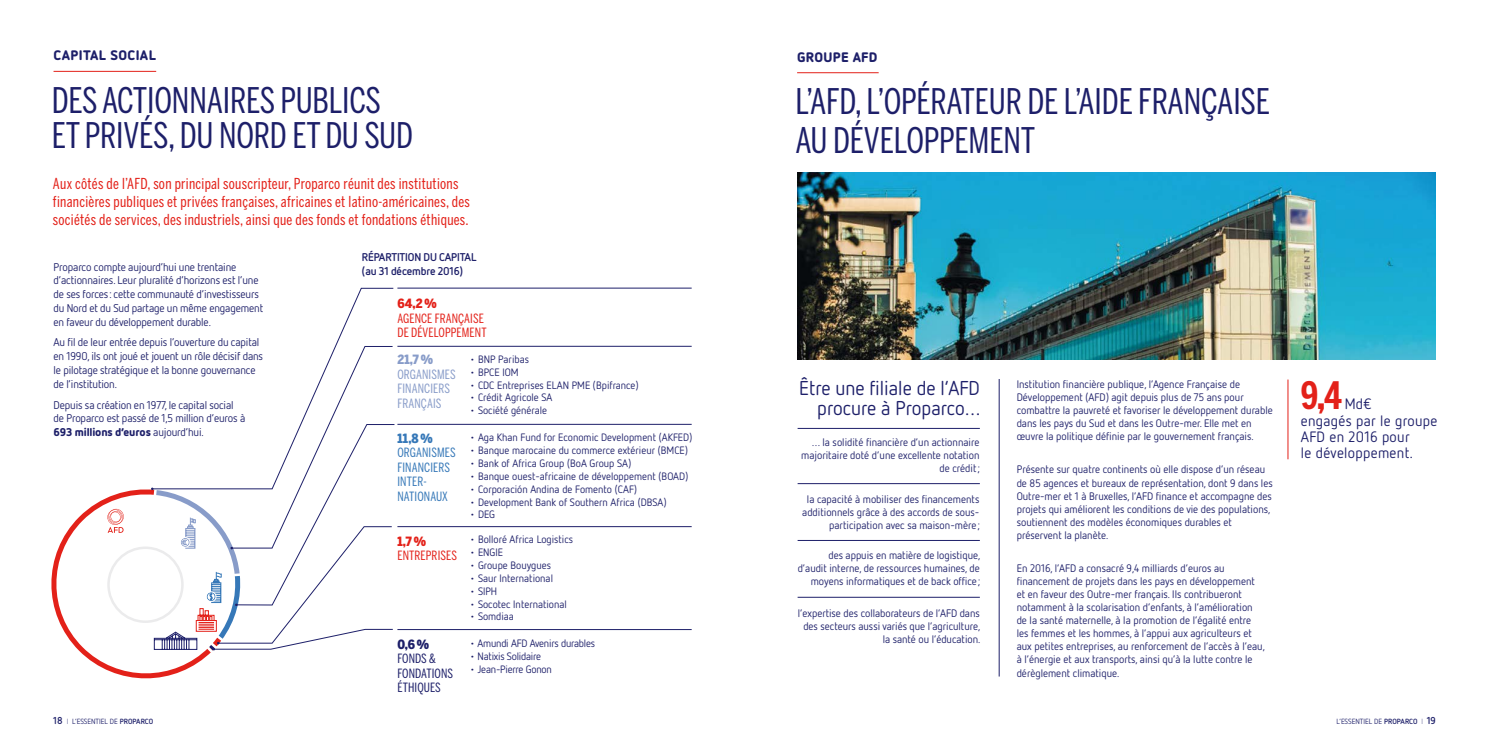
<style>
.page{position:relative;width:1489px;height:745px;background:#fff}
.page>*{position:absolute;margin:0;border:0;box-sizing:border-box;transform-origin:0 0}
.t1{font:700 37.5px "Benton Sans Comp";color:#e32119}
.t2{font:35px/35px "Benton Sans Comp";letter-spacing:-.005em;color:#1d1f69}
.t3{font:20px/20px "Netto OT";color:#1d1f69;text-align:right}
.t4{font:15px/18px "Benton Sans Comp";letter-spacing:.02em;color:#e32119}
.t5{font:15px/16.2px "Netto OT";letter-spacing:.02em;color:#1d1f69}
.t6{font:900 13.75px "Netto OT";letter-spacing:.03em;color:#1d1f69}
.t7{font:12.62px/14.4px "Benton Sans Comp";letter-spacing:.01em;color:#e32119}
.t8{font:12.62px/14.4px "Benton Sans Comp";letter-spacing:.01em;color:#3678b8}
.t9{font:12.62px/14.4px "Benton Sans Comp";letter-spacing:.01em;color:#889cc9}
.t10{font:12.62px/14.4px "Benton Sans Comp";letter-spacing:.01em;color:#1d1f69}
.t11{font:900 12.62px "Benton Sans Cond";color:#e32119}
.t12{font:900 12.62px "Benton Sans Cond";color:#3678b8}
.t13{font:900 12.62px "Benton Sans Cond";color:#889cc9}
.t14{font:900 12.62px "Benton Sans Cond";color:#1d1f69}
.t15{font:11.25px/13.8px "Netto OT";letter-spacing:-.015em;color:#1d1f69}
.t16{font:700 11.25px/13.8px "Netto OT";letter-spacing:-.015em;color:#1d1f69}
.t17{font:10.88px/13px "Netto OT";color:#1d1f69;text-align:right}
.t18{font:10.75px "Netto OT";color:#1d1f69}
.t19{font:10.75px "Netto OT";letter-spacing:-.02em;color:#1d1f69}
.t20{font:7.5px "Netto OT";color:#1d1f69}
.s1{font-weight:900}
.s2{font-weight:700;font-size:10px}
.s3{font-weight:300}
.s4{font-weight:700}
</style>
<div class="page">
<hr style="left:397px;top:346px;width:294px;height:1px;background:#1d1f69">
<hr style="left:397px;top:287px;width:294px;height:1px;background:#1d1f69">
<hr style="left:397px;top:424px;width:294px;height:1px;background:#1d1f69">
<hr style="left:397px;top:526px;width:294px;height:1px;background:#1d1f69">
<hr style="left:397px;top:628px;width:294px;height:1px;background:#1d1f69">
<hr style="left:54px;top:71px;width:102px;height:1px;background:#e32119">
<svg style="left:51px;top:345px;width:344px;height:334px"></svg>
<hr style="left:797px;top:428px;width:182px;height:1px;background:#1d1f69">
<hr style="left:797px;top:483px;width:182px;height:1px;background:#1d1f69">
<hr style="left:797px;top:539px;width:182px;height:1px;background:#1d1f69">
<hr style="left:797px;top:596px;width:182px;height:1px;background:#1d1f69">
<hr style="left:998px;top:379px;width:1px;height:297px;background:#1d1f69">
<hr style="left:1287px;top:379px;width:1px;height:80px;background:#e32119">
<hr style="left:797px;top:72px;width:81px;height:1px;background:#e32119">
<img style="left:797px;top:173px;width:637px;height:186px">
<p class="t6" style="left:54px;top:46px;width:104px">CAPITAL SOCIAL</p>
<h2 class="t2" style="left:52px;top:83px;width:363px">DES ACTIONNAIRES PUBLICS<br>ET PRIVÉS, DU NORD ET DU SUD</h2>
<p class="t4" style="left:53px;top:174px;width:418px">Aux côtés de l’AFD, son principal souscripteur, Proparco réunit des institutions financières publiques et privées françaises, africaines et latino-américaines, des sociétés de services, des industriels, ainsi que des fonds et fondations éthiques.</p>
<p class="t15" style="left:54px;top:259px;width:211px">Proparco compte aujourd’hui une trentaine d’actionnaires. Leur pluralité d’horizons est l’une de ses forces: cette communauté d’investisseurs du Nord et du Sud partage un même engagement en faveur du développement durable.</p>
<p class="t15" style="left:54px;top:335px;width:211px">Au fil de leur entrée depuis l’ouverture du capital en 1990, ils ont joué et jouent un rôle décisif dans le pilotage stratégique et la bonne gouvernance de l’institution.</p>
<p class="t15" style="left:54px;top:397px;width:193px">Depuis sa création en 1977, le capital social de Proparco est passé de 1,5 million d’euros à<br><span class="s1">693 millions d’euros</span> aujourd’hui.</p>
<p class="t16" style="left:362px;top:249px;width:116px">RÉPARTITION DU CAPITAL (au 31 décembre 2016)</p>
<p class="t11" style="left:397px;top:296px;width:41px">64,2%</p>
<p class="t7" style="left:397px;top:310px;width:91px">AGENCE FRANÇAISE<br>DE DÉVELOPPEMENT</p>
<p class="t13" style="left:397px;top:352px;width:37px">21,7%</p>
<p class="t9" style="left:397px;top:367px;width:60px">ORGANISMES<br>FINANCIERS<br>FRANÇAIS</p>
<p class="t18" style="left:470px;top:352px;width:61px">• BNP Paribas</p>
<p class="t18" style="left:470px;top:365px;width:50px">• BPCE IOM</p>
<p class="t18" style="left:470px;top:378px;width:170px">• CDC Entreprises ELAN PME (Bpifrance)</p>
<p class="t18" style="left:470px;top:390px;width:84px">• Crédit Agricole SA</p>
<p class="t18" style="left:470px;top:403px;width:79px">• Société générale</p>
<p class="t18" style="left:470px;top:430px;width:224px">• Aga Khan Fund for Economic Development (AKFED)</p>
<p class="t18" style="left:470px;top:443px;width:219px">• Banque marocaine du commerce extérieur (BMCE)</p>
<p class="t18" style="left:470px;top:456px;width:163px">• Bank of Africa Group (BoA Group SA)</p>
<p class="t18" style="left:470px;top:469px;width:220px">• Banque ouest-africaine de développement (BOAD)</p>
<p class="t18" style="left:470px;top:482px;width:168px">• Corporación Andina de Fomento (CAF)</p>
<p class="t18" style="left:470px;top:495px;width:198px">• Development Bank of Southern Africa (DBSA)</p>
<p class="t18" style="left:470px;top:507px;width:27px">• DEG</p>
<p class="t18" style="left:470px;top:532px;width:105px">• Bolloré Africa Logistics</p>
<p class="t18" style="left:470px;top:545px;width:35px">• ENGIE</p>
<p class="t18" style="left:470px;top:558px;width:83px">• Groupe Bouygues</p>
<p class="t18" style="left:470px;top:571px;width:84px">• Saur International</p>
<p class="t18" style="left:470px;top:584px;width:29px">• SIPH</p>
<p class="t18" style="left:470px;top:596px;width:98px">• Socotec International</p>
<p class="t18" style="left:470px;top:609px;width:45px">• Somdiaa</p>
<p class="t19" style="left:470px;top:636px;width:127px">• Amundi AFD Avenirs durables</p>
<p class="t19" style="left:470px;top:649px;width:73px">• Natixis Solidaire</p>
<p class="t19" style="left:470px;top:662px;width:83px">• Jean-Pierre Gonon</p>
<p class="t12" style="left:397px;top:430px;width:37px">11,8%</p>
<p class="t8" style="left:397px;top:445px;width:60px">ORGANISMES<br>FINANCIERS<br>INTER-<br>NATIONAUX</p>
<p class="t11" style="left:397px;top:533px;width:30px">1,7%</p>
<p class="t7" style="left:397px;top:548px;width:61px">ENTREPRISES</p>
<p class="t14" style="left:397px;top:636px;width:33px">0,6 %</p>
<p class="t10" style="left:397px;top:650px;width:57px">FONDS &amp;<br>FONDATIONS<br>ÉTHIQUES</p>
<p class="t6" style="left:797px;top:48px;width:82px">GROUPE AFD</p>
<h2 class="t2" style="left:795px;top:82px;width:476px;line-height:38.8px">L’AFD, L’OPÉRATEUR DE L’AIDE FRANÇAISE<br>AU DÉVELOPPEMENT</h2>
<h3 class="t3" style="left:799px;top:377px;width:183px">Être une filiale de l’AFD procure à Proparco…</h3>
<p class="t17" style="left:801px;top:435px;width:180px">… la solidité financière d’un actionnaire majoritaire doté d’une excellente notation de crédit;</p>
<p class="t17" style="left:802px;top:492px;width:179px">la capacité à mobiliser des financements additionnels grâce à des accords de sous&shy;participation avec sa maison-mère ;</p>
<p class="t17" style="left:797px;top:548px;width:184px">des appuis en matière de logistique, d’audit interne, de ressources humaines, de moyens informatiques et de back office ;</p>
<p class="t17" style="left:797px;top:606px;width:184px">l’expertise des collaborateurs de l’AFD dans des secteurs aussi variés que l’agriculture, la santé ou l’éducation.</p>
<p class="t17" style="left:1016px;top:377px;width:257px;text-align:left">Institution financière publique, l’Agence Française de Développement (AFD) agit depuis plus de 75 ans pour combattre la pauvreté et favoriser le développement durable dans les pays du Sud et dans les Outre-mer. Elle met en œuvre la politique définie par le gouvernement français.</p>
<p class="t17" style="left:1016px;top:462px;width:257px;text-align:left">Présente sur quatre continents où elle dispose d’un réseau de 85 agences et bureaux de représentation, dont 9 dans les Outre-mer et 1 à Bruxelles, l’AFD finance et accompagne des projets qui améliorent les conditions de vie des populations, soutiennent des modèles économiques durables et préservent la planète.</p>
<p class="t17" style="left:1016px;top:561px;width:250px;text-align:left">En 2016, l’AFD a consacré 9,4 milliards d’euros au financement de projets dans les pays en développement et en faveur des Outre-mer français. Ils contribueront notamment à la scolarisation d’enfants, à l’amélioration de la santé maternelle, à la promotion de l’égalité entre les femmes et les hommes, à l’appui aux agriculteurs et aux petites entreprises, au renforcement de l’accès à l’eau, à l’énergie et aux transports, ainsi qu’à la lutte contre le dérèglement climatique.</p>
<h1 class="t1" style="left:1300px;top:373px;width:43px">9,4</h1>
<h3 class="t5" style="left:1300px;top:395px;width:138px;text-indent:44px">Md€<br>engagés par le groupe<br>AFD en 2016 pour<br>le développement.</h3>
<p class="t20" style="left:53px;top:716px;width:102px"><span class="s2">18</span> <span class="s3">I</span> L’ESSENTIEL DE <span class="s4">PROPARCO</span></p>
<p class="t20" style="left:1336px;top:716px;width:101px">L’ESSENTIEL DE <span class="s4">PROPARCO</span> <span class="s3">I</span> <span class="s2">19</span></p>
</div>
